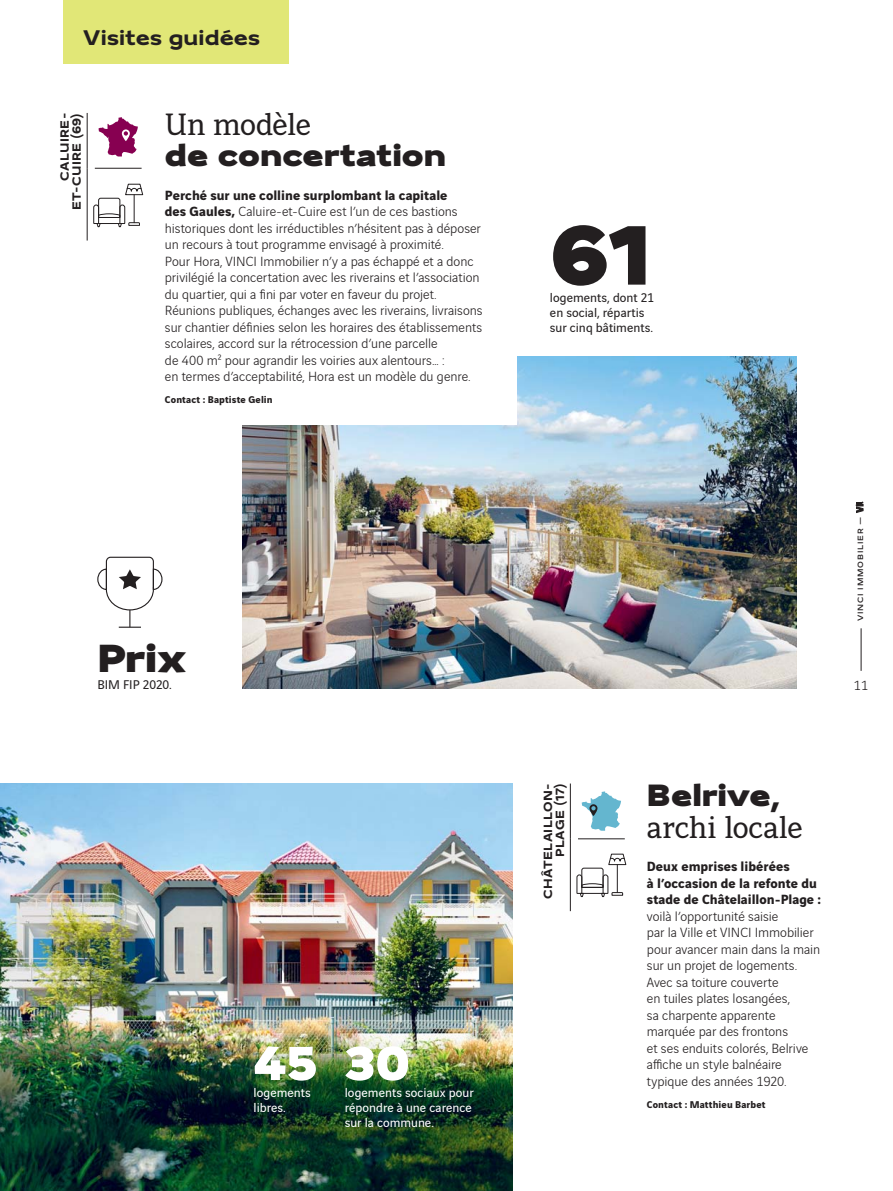
<style>
.page{position:relative;width:893px;height:1191px;background:#fff}
.page>*{position:absolute;margin:0;border:0;box-sizing:border-box;transform-origin:0 0}
.t1{font:900 90px "Vinci Sans Expanded";color:#231f20}
.t2{font:900 51px "Vinci Sans Expanded";color:#fff}
.t3{font:900 42px "Vinci Sans Expanded";color:#231f20}
.t4{font:900 33px "Vinci Sans Expanded";letter-spacing:.005em;color:#231f20}
.t5{font:33px "Vinci Serif";letter-spacing:-.015em;color:#231f20}
.t6{font:700 22.5px "Vinci Sans Expanded";letter-spacing:.005em;color:#231f20}
.t7{font:300 14.25px/16.5px "Vinci Sans";color:#231f20}
.t8{font:700 14.25px/16.5px "Vinci Sans";color:#231f20}
.t9{font:300 14.1px "Vinci Sans";color:#231f20}
.t10{font:13.5px/15px "Vinci Sans";letter-spacing:.005em;color:#fff}
.t11{font:13.5px/15px "Vinci Sans";color:#231f20}
.t12{font:700 12.75px/12px "Vinci Sans Expanded";letter-spacing:.02em;color:#231f20;text-align:right}
.t13{font:700 10.5px "Vinci Sans";letter-spacing:.015em;color:#231f20}
.t14{font:500 8.25px "Vinci Sans Expanded";letter-spacing:.1em;color:#231f20}
.s1{font-weight:700}
.s2{font-family:"Vinci Sans";font-weight:700;font-size:10.05px}
</style>
<div class="page">
<img style="left:243px;top:356px;width:553px;height:333px">
<div style="left:64px;top:0;width:225px;height:64px;background:#e1e777"></div>
<hr style="left:578px;top:838px;width:47px;height:1px;background:#231f20">
<hr style="left:570px;top:783px;width:1px;height:56px;background:#231f20">
<hr style="left:570px;top:839px;width:1px;height:72px;background:#231f20">
<svg style="left:582px;top:791px;width:39px;height:39px"></svg>
<svg style="left:576px;top:853px;width:51px;height:44px"></svg>
<img style="left:0;top:783px;width:512px;height:408px">
<div style="left:137px;top:134px;width:380px;height:291px;background:#fff"></div>
<hr style="left:95px;top:168px;width:47px;height:1px;background:#231f20">
<hr style="left:87px;top:113px;width:1px;height:55px;background:#231f20">
<hr style="left:87px;top:168px;width:1px;height:72px;background:#231f20">
<svg style="left:99px;top:117px;width:39px;height:39px"></svg>
<svg style="left:93px;top:183px;width:51px;height:45px"></svg>
<hr style="left:119px;top:626px;width:22px;height:2px;background:#231f20">
<svg style="left:97px;top:556px;width:66px;height:71px"></svg>
<hr style="left:861px;top:628px;width:1px;height:43px;background:#231f20">
<h3 class="t6" style="left:83px;top:29px;width:179px">Visites guidées</h3>
<p class="t12" style="left:60px;top:210px;width:98px;rotate:-90deg">CALUIRE-<br>ET-CUIRE (69)</p>
<h3 class="t5" style="left:165px;top:112px;width:148px">Un modèle</h3>
<h3 class="t4" style="left:165px;top:144px;width:283px">de concertation</h3>
<p class="t7" style="left:165px;top:188px;width:319px"><span class="s1">Perché sur une colline surplombant la capitale<br>des Gaules,</span> Caluire-et-Cuire est l’un de ces bastions historiques dont les irréductibles n’hésitent pas à déposer un recours à tout programme envisagé à proximité.<br>Pour Hora, VINCI Immobilier n’y a pas échappé et a donc privilégié la concertation avec les riverains et l’association du quartier, qui a fini par voter en faveur du projet.<br>Réunions publiques, échanges avec les riverains, livraisons sur chantier définies selon les horaires des établissements scolaires, accord sur la rétrocession d’une parcelle<br>de 400 m² pour agrandir les voiries aux alentours… :<br>en termes d’acceptabilité, Hora est un modèle du genre.</p>
<p class="t13" style="left:165px;top:396px;width:109px">Contact : Baptiste Gelin</p>
<h3 class="t3" style="left:97px;top:643px;width:91px">Prix</h3>
<p class="t11" style="left:97px;top:678px;width:76px">BIM FIP 2020.</p>
<h2 class="t2" style="left:254px;top:1045px;width:65px">45</h2>
<p class="t10" style="left:254px;top:1086px;width:59px">logements libres.</p>
<h2 class="t2" style="left:345px;top:1045px;width:67px">30</h2>
<p class="t10" style="left:345px;top:1086px;width:130px">logements sociaux pour répondre à une carence sur la commune.</p>
<h1 class="t1" style="left:550px;top:223px;width:102px">61</h1>
<p class="t11" style="left:550px;top:291px;width:106px">logements, dont 21 en social, répartis sur cinq bâtiments.</p>
<p class="t12" style="left:543px;top:898px;width:117px;rotate:-90deg">CHÂTELAILLON-<br>PLAGE (17)</p>
<p class="t14" style="left:855px;top:621px;width:119px;rotate:-90deg">VINCI IMMOBILIER — <span class="s2">Vi</span></p>
<p class="t9" style="left:854px;top:680px;width:16px">11</p>
<h3 class="t4" style="left:647px;top:783px;width:137px">Belrive,</h3>
<h3 class="t5" style="left:647px;top:815px;width:157px">archi locale</h3>
<p class="t8" style="left:647px;top:859px;width:176px">Deux emprises libérées<br>à l’occasion de la refonte du stade de Châtelaillon-Plage :</p>
<p class="t7" style="left:647px;top:909px;width:175px">voilà l’opportunité saisie<br>par la Ville et VINCI Immobilier pour avancer main dans la main sur un projet de logements.<br>Avec sa toiture couverte<br>en tuiles plates losangées,<br>sa charpente apparente marquée par des frontons<br>et ses enduits colorés, Belrive affiche un style balnéaire typique des années 1920.</p>
<p class="t13" style="left:647px;top:1100px;width:120px">Contact : Matthieu Barbet</p>
</div>
